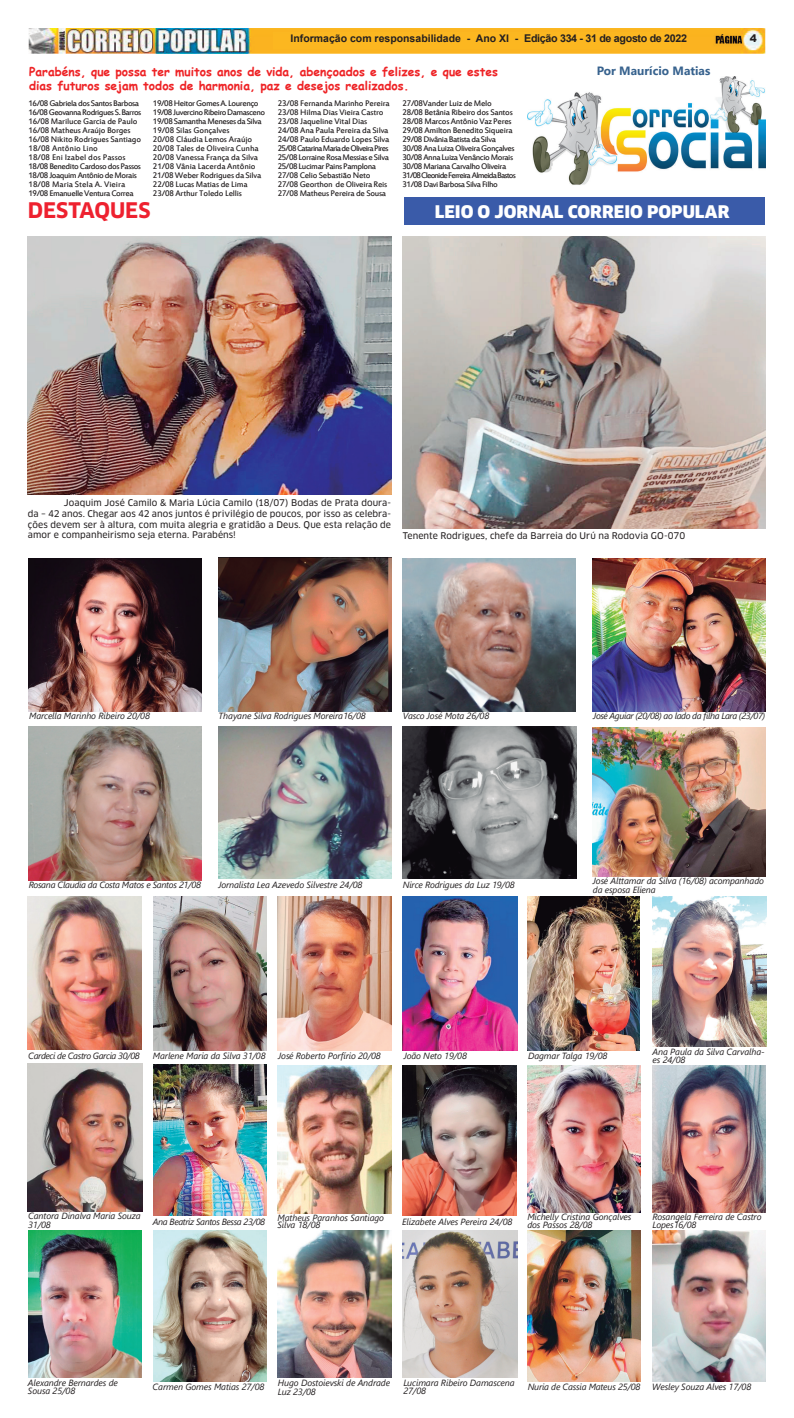
<style>
.page{position:relative;width:794px;height:1418px;background:#fff}
.page>*{position:absolute;margin:0;border:0;box-sizing:border-box;transform-origin:0 0}
.t1{font:700 21px "Clan OT";letter-spacing:-.005em;color:#ee212f}
.t2{font:900 17px "Clan OT";color:#fff}
.t3{font:700 12px "Comic Sans MS";color:#ee2326}
.t4{font:700 12px "Segoe UI";color:#37628e}
.t5{font:700 10.5px "Arial";color:#231f20}
.t6{font:900 10.5px "Arial";color:#231f20}
.t7{font:italic 9px/8px "Segoe UI";letter-spacing:-.01em;color:#231f20}
.t8{font:9px/9px "Estrangelo Edessa";letter-spacing:-.03em;color:#231f20}
.t9{font:9px/9px "Estrangelo Edessa";letter-spacing:-.05em;color:#231f20}
.t10{font:9px/10.8px "Clan OT News";letter-spacing:.005em;color:#231f20;text-align:justify}
.t11{font:italic 9px "Segoe UI";letter-spacing:-.04em;color:#231f20}
.t12{font:italic 9px "Segoe UI";letter-spacing:-.03em;color:#231f20}
.s1{font-size:10.7px}
</style>
<div class="page">
<img style="left:28px;top:28px;width:737px;height:26px">
<img style="left:527px;top:76px;width:238px;height:109px">
<div style="left:404px;top:197px;width:360px;height:28px;background:#3a5ba9"></div>
<img style="left:403px;top:236px;width:362px;height:292px">
<img style="left:28px;top:236px;width:363px;height:258px">
<img style="left:28px;top:1230px;width:114px;height:147px">
<img style="left:153px;top:1064px;width:114px;height:151px">
<img style="left:652px;top:896px;width:114px;height:150px">
<img style="left:28px;top:896px;width:114px;height:153px">
<img style="left:153px;top:1230px;width:113px;height:151px">
<img style="left:527px;top:896px;width:113px;height:154px">
<img style="left:28px;top:1063px;width:115px;height:148px">
<img style="left:403px;top:1065px;width:113px;height:150px">
<img style="left:278px;top:1230px;width:114px;height:147px">
<img style="left:403px;top:896px;width:114px;height:154px">
<img style="left:593px;top:727px;width:172px;height:149px">
<img style="left:278px;top:896px;width:113px;height:154px">
<img style="left:218px;top:726px;width:173px;height:152px">
<img style="left:403px;top:1230px;width:114px;height:147px">
<img style="left:28px;top:558px;width:174px;height:153px">
<img style="left:153px;top:896px;width:113px;height:154px">
<img style="left:278px;top:1065px;width:113px;height:148px">
<img style="left:527px;top:1065px;width:114px;height:147px">
<img style="left:403px;top:726px;width:174px;height:152px">
<img style="left:527px;top:1230px;width:114px;height:151px">
<img style="left:28px;top:726px;width:173px;height:154px">
<img style="left:652px;top:1065px;width:113px;height:147px">
<img style="left:218px;top:557px;width:173px;height:154px">
<img style="left:403px;top:558px;width:172px;height:153px">
<img style="left:652px;top:1230px;width:113px;height:151px">
<img style="left:593px;top:558px;width:172px;height:153px">
<p class="t5" style="left:290px;top:31px;width:398px">Informação com responsabilidade - Ano XI - <span class="s1">Edição 334 - 31 de agosto de 2022</span></p>
<p class="t6" style="left:750px;top:31px;width:9px">4</p>
<h3 class="t3" style="left:29px;top:62px;width:470px">Parabéns, que possa ter muitos anos de vida, abençoados e felizes, e que estes</h3>
<h3 class="t4" style="left:597px;top:59px;width:115px">Por Maurício Matias</h3>
<h3 class="t3" style="left:29px;top:77px;width:381px">dias futuros sejam todos de harmonia, paz e desejos realizados.</h3>
<p class="t9" style="left:28px;top:99px;width:114px">16/08 Gabriela dos Santos Barbosa<br>16/08 Geovanna Rodrigues S. Barros<br>16/08 Mariluce Garcia de Paulo<br>16/08 Matheus Araújo Borges<br>16/08 Nikito Rodrigues Santiago<br>18/08 Antônio Lino<br>18/08 Eni Izabel dos Passos<br>18/08 Benedito Cardoso dos Passos<br>18/08 Joaquim Antônio de Morais<br>18/08 Maria Stela A. Vieira<br>19/08 Emanuelle Ventura Correa</p>
<p class="t8" style="left:153px;top:99px;width:113px">19/08 Heitor Gomes A. Lourenço<br>19/08 Juvercino Ribeiro Damasceno<br>19/08 Samantha Meneses da Silva<br>19/08 Silas Gonçalves<br>20/08 Cláudia Lemos Araújo<br>20/08 Tales de Oliveira Cunha<br>20/08 Vanessa França da Silva<br>21/08 Vânia Lacerda Antônio<br>21/08 Weber Rodrigues da Silva<br>22/08 Lucas Matias de Lima<br>23/08 Arthur Toledo Lellis</p>
<p class="t8" style="left:278px;top:99px;width:113px">23/08 Fernanda Marinho Pereira<br>23/08 Hilma Dias Vieira Castro<br>23/08 Jaqueline Vital Dias<br>24/08 Ana Paula Pereira da Silva<br>24/08 Paulo Eduardo Lopes Silva<br>25/08 Catarina Maria de Oliveira Pires<br>25/08 Lorraine Rosa Messias e Silva<br>25/08 Lucimar Pains Pamplona<br>27/08 Celio Sebastião Neto<br>27/08 Georthon de Oliveira Reis<br>27/08 Matheus Pereira de Sousa</p>
<p class="t9" style="left:402px;top:99px;width:115px">27/08Vander Luiz de Melo<br>28/08 Betânia Ribeiro dos Santos<br>28/08 Marcos Antônio Vaz Peres<br>29/08 Amilton Benedito Siqueira<br>29/08 Divânia Batista da Silva<br>30/08 Ana Luiza Oliveira Gonçalves<br>30/08 Anna Luiza Venâncio Morais<br>30/08 Mariana Carvalho Oliveira<br>31/08 Cleonide Ferreira Almeida Bastos<br>31/08 Davi Barbosa Silva Filho</p>
<h1 class="t1" style="left:28px;top:198px;width:124px">DESTAQUES</h1>
<h2 class="t2" style="left:435px;top:202px;width:296px">LEIO O JORNAL CORREIO POPULAR</h2>
<p class="t10" style="left:28px;top:497px;width:365px;text-indent:36px">Joaquim José Camilo &amp; Maria Lúcia Camilo (18/07) Bodas de Prata doura&shy;da – 42 anos. Chegar aos 42 anos juntos é privilégio de poucos, por isso as celebra&shy;ções devem ser à altura, com muita alegria e gratidão a Deus. Que esta relação de amor e companheirismo seja eterna. Parabéns!</p>
<p class="t10" style="left:403px;top:530px;width:284px">Tenente Rodrigues, chefe da Barreia do Urú na Rodovia GO-070</p>
<p class="t7" style="left:29px;top:710px;width:122px">Marcella Marinho Ribeiro 20/08</p>
<p class="t7" style="left:219px;top:710px;width:148px">Thayane Silva Rodrigues Moreira16/08</p>
<p class="t7" style="left:403px;top:710px;width:88px">Vasco José Mota 26/08</p>
<p class="t11" style="left:593px;top:707px;width:173px">José Aguiar (20/08) ao lado da filha Lara (23/07)</p>
<p class="t12" style="left:29px;top:876px;width:174px">Rosana Claudia da Costa Matos e Santos 21/08</p>
<p class="t7" style="left:218px;top:879px;width:146px">Jornalista Lea Azevedo Silvestre 24/08</p>
<p class="t7" style="left:403px;top:879px;width:113px">Nirce Rodrigues da Luz 19/08</p>
<p class="t7" style="left:593px;top:874px;width:172px;line-height:9px">José Alttamar da Silva (16/08) acompanhado da esposa Eliena</p>
<p class="t11" style="left:28px;top:1046px;width:113px">Cardeci de Castro Garcia 30/08</p>
<p class="t7" style="left:153px;top:1049px;width:114px">Marlene Maria da Silva 31/08</p>
<p class="t7" style="left:278px;top:1049px;width:104px">José Roberto Porfírio 20/08</p>
<p class="t7" style="left:404px;top:1049px;width:65px">João Neto 19/08</p>
<p class="t7" style="left:528px;top:1049px;width:81px">Dagmar Talga 19/08</p>
<p class="t7" style="left:652px;top:1046px;width:114px">Ana Paula da Silva Carvalha&shy;es 24/08</p>
<p class="t7" style="left:28px;top:1209px;width:114px;line-height:9px">Cantora Dinalva Maria Souza<br>31/08</p>
<p class="t11" style="left:153px;top:1212px;width:114px">Ana Beatriz Santos Bessa 23/08</p>
<p class="t7" style="left:277px;top:1213px;width:108px;line-height:7px">Matheus Paranhos Santiago<br>Silva 18/08</p>
<p class="t7" style="left:402px;top:1215px;width:112px">Elizabete Alves Pereira 24/08</p>
<p class="t7" style="left:527px;top:1211px;width:106px">Michelly Cristina Gonçalves dos Passos 28/08</p>
<p class="t7" style="left:652px;top:1211px;width:110px">Rosangela Ferreira de Castro<br>Lopes16/08</p>
<p class="t7" style="left:28px;top:1376px;width:91px">Alexandre Bernardes de<br>Sousa 25/08</p>
<p class="t7" style="left:152px;top:1381px;width:113px">Carmen Gomes Matias 27/08</p>
<p class="t7" style="left:278px;top:1376px;width:114px;line-height:9px">Hugo Dostoievski de Andrade<br>Luz 23/08</p>
<p class="t7" style="left:403px;top:1376px;width:113px">Lucimara Ribeiro Damascena<br>27/08</p>
<p class="t7" style="left:528px;top:1380px;width:114px">Nuria de Cassia Mateus 25/08</p>
<p class="t7" style="left:652px;top:1380px;width:101px">Wesley Souza Alves 17/08</p>
</div>
